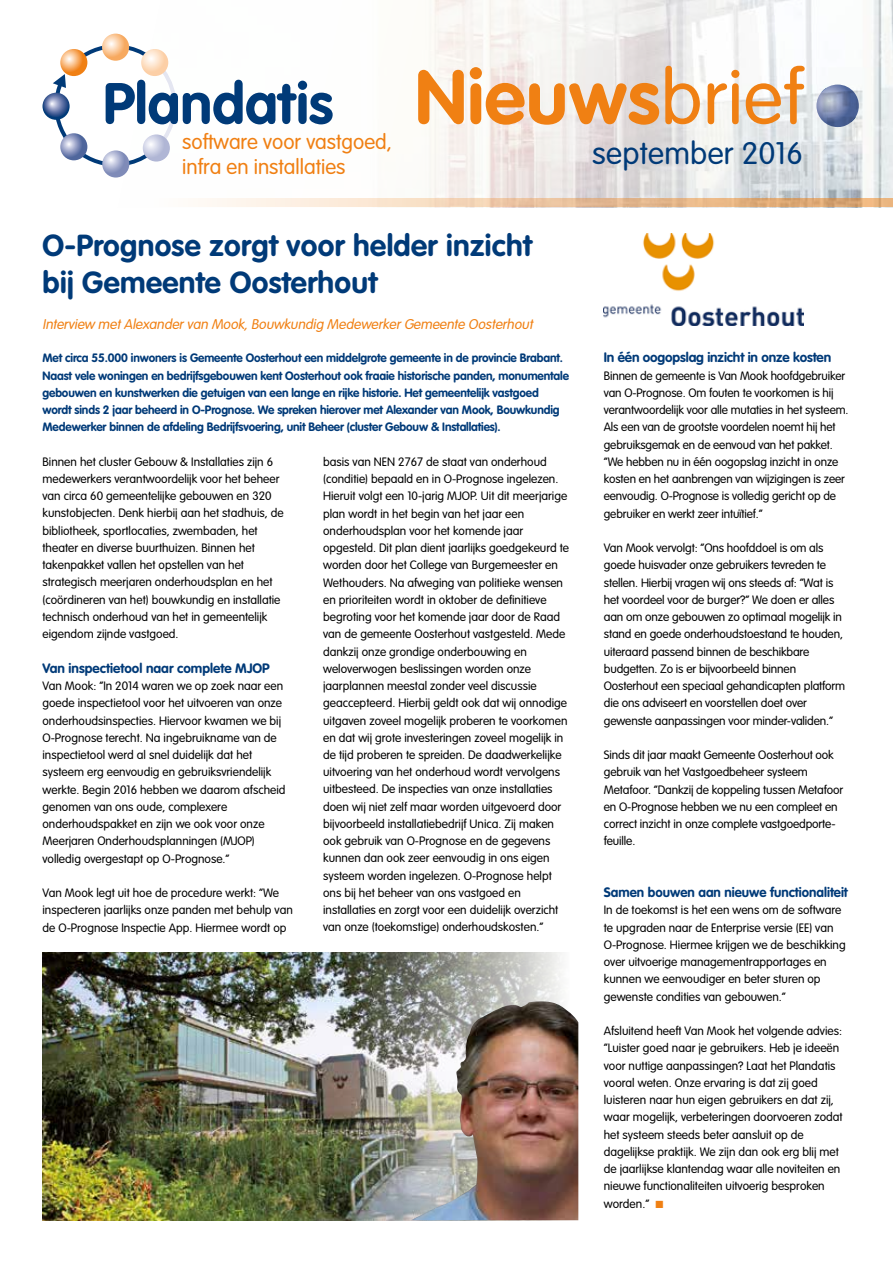
<style>
.page{position:relative;width:893px;height:1263px;background:#fff}
.page>*{position:absolute;margin:0;border:0;box-sizing:border-box;transform-origin:0 0}
.t1{font:700 75.15px "VAG Rounded";letter-spacing:.01em;color:#f08013}
.t2{font:700 57.15px "VAG Rounded";color:#003a78}
.t3{font:300 30.75px "VAG Rounded";letter-spacing:.01em;color:#003a78}
.t4{font:700 30px/37.5px "VAG Rounded";letter-spacing:.01em;color:#003a78}
.t5{font:300 20.85px/25px "VAG Rounded";color:#f08013}
.t6{font:italic 300 13.8px "VAG Rounded";color:#f08013}
.t7{font:700 13.5px "VAG Rounded";color:#003a78}
.t8{font:300 12px/17.2px "VAG Rounded";color:#000}
.t9{font:700 12px/17.2px "VAG Rounded";letter-spacing:-.01em;color:#003a78}
.s1{font-weight:300}
</style>
<div class="page">
<img style="left:42px;top:0;width:851px;height:199px">
<svg style="left:198px;top:199px;width:695px;height:8px;background:#eccaa8"></svg>
<svg style="left:102px;top:34px;width:27px;height:27px"></svg>
<svg style="left:102px;top:150px;width:27px;height:28px"></svg>
<svg style="left:43px;top:93px;width:27px;height:27px"></svg>
<svg style="left:52px;top:42px;width:126px;height:126px"></svg>
<svg style="left:816px;top:85px;width:43px;height:42px;background:#8b99b9"></svg>
<img style="left:43px;top:952px;width:519px;height:268px">
<img style="left:411px;top:1001px;width:167px;height:219px">
<img style="left:604px;top:233px;width:200px;height:92px">
<h2 class="t2" style="left:103px;top:70px;width:232px">Plandatis</h2>
<h3 class="t5" style="left:182px;top:129px;width:211px">software voor vastgoed, infra en installaties</h3>
<h1 class="t1" style="left:415px;top:53px;width:389px">Nieuws<span class="s1">brief</span></h1>
<h3 class="t3" style="left:592px;top:136px;width:212px">september 2016</h3>
<h3 class="t4" style="left:43px;top:228px;width:491px">O-Prognose zorgt voor helder inzicht bij Gemeente Oosterhout</h3>
<p class="t6" style="left:43px;top:316px;width:495px">Interview metAlexandervan Mook,Bouwkundig MedewerkerGemeente Oosterhout</p>
<p class="t9" style="left:43px;top:350px;width:528px">Met circa 55.000 inwoners is Gemeente Oosterhout een middelgrote gemeente in de provincie Brabant.<br>Naast vele woningen en bedrijfsgebouwen kent Oosterhout ook fraaie historische panden, monumentale gebouwen en kunstwerken die getuigen van een lange en rijke historie. Het gemeentelijk vastgoed wordt sinds 2 jaar beheerd in O-Prognose. We spreken hierover met Alexander van Mook, Bouwkundig Medewerker binnen de afdeling Bedrijfsvoering, unit Beheer (cluster Gebouw &amp; Installaties).</p>
<p class="t8" style="left:43px;top:453px;width:243px">Binnen het cluster Gebouw &amp; Installaties zijn 6 medewerkers verantwoordelijk voor het beheer van circa 60 gemeentelijke gebouwen en 320 kunstobjecten. Denk hierbij aan het stadhuis, de bibliotheek, sportlocaties, zwembaden, het theater en diverse buurthuizen. Binnen het takenpakket vallen het opstellen van het strategisch meerjaren onderhoudsplan en het (coördineren van het) bouwkundig en installatie technisch onderhoud van het in gemeentelijk eigendom zijnde vastgoed.</p>
<p class="t7" style="left:43px;top:660px;width:229px">Van inspectietool naar complete MJOP</p>
<p class="t8" style="left:43px;top:678px;width:245px">Van Mook: “In 2014 waren we op zoek naar een goede inspectietool voor het uitvoeren van onze onderhoudsinspecties. Hiervoor kwamen we bij O-Prognose terecht. Na ingebruikname van de inspectietool werd al snel duidelijk dat het systeem erg eenvoudig en gebruiksvriendelijk werkte. Begin 2016 hebben we daarom afscheid genomen van ons oude, complexere onderhoudspakket en zijn we ook voor onze Meerjaren Onderhoudsplanningen (MJOP) volledig overgestapt op O-Prognose.”</p>
<p class="t8" style="left:43px;top:885px;width:252px">Van Mook legt uit hoe de procedure werkt: “We inspecteren jaarlijks onze panden met behulp van de O-Prognose Inspectie App. Hiermee wordt op</p>
<p class="t8" style="left:323px;top:453px;width:247px">basis van NEN 2767 de staat van onderhoud (conditie) bepaald en in O-Prognose ingelezen.<br>Hieruit volgt een 10-jarig MJOP. Uit dit meerjarige plan wordt in het begin van het jaar een onderhoudsplan voor het komende jaar opgesteld. Dit plan dient jaarlijks goedgekeurd te worden door het College van Burgemeester en Wethouders. Na afweging van politieke wensen en prioriteiten wordt in oktober de definitieve begroting voor het komende jaar door de Raad van de gemeente Oosterhout vastgesteld. Mede dankzij onze grondige onderbouwing en weloverwogen beslissingen worden onze jaarplannen meestal zonder veel discussie geaccepteerd. Hierbij geldt ook dat wij onnodige uitgaven zoveel mogelijk proberen te voorkomen en dat wij grote investeringen zoveel mogelijk in de tijd proberen te spreiden. De daadwerkelijke uitvoering van het onderhoud wordt vervolgens uitbesteed. De inspecties van onze installaties doen wij niet zelf maar worden uitgevoerd door bijvoorbeeld installatiebedrijf Unica. Zij maken ook gebruik van O-Prognose en de gegevens kunnen dan ook zeer eenvoudig in ons eigen systeem worden ingelezen. O-Prognose helpt ons bij het beheer van ons vastgoed en installaties en zorgt voor een duidelijk overzicht van onze (toekomstige) onderhoudskosten.”</p>
<p class="t7" style="left:604px;top:350px;width:229px">In één oogopslag inzicht in onze kosten</p>
<p class="t8" style="left:604px;top:367px;width:246px">Binnen de gemeente is Van Mook hoofdgebruiker van O-Prognose. Om fouten te voorkomen is hij verantwoordelijk voor alle mutaties in het systeem.<br>Als een van de grootste voordelen noemt hij het gebruiksgemak en de eenvoud van het pakket. “We hebben nu in één oogopslag inzicht in onze kosten en het aanbrengen van wijzigingen is zeer eenvoudig. O-Prognose is volledig gericht op de gebruiker en werkt zeer intuïtief.”</p>
<p class="t8" style="left:604px;top:540px;width:243px">Van Mook vervolgt: “Ons hoofddoel is om als goede huisvader onze gebruikers tevreden te stellen. Hierbij vragen wij ons steeds af: “Wat is het voordeel voor de burger?” We doen er alles aan om onze gebouwen zo optimaal mogelijk in stand en goede onderhoudstoestand te houden, uiteraard passend binnen de beschikbare budgetten. Zo is er bijvoorbeeld binnen Oosterhout een speciaal gehandicapten platform die ons adviseert en voorstellen doet over gewenste aanpassingen voor minder-validen.”</p>
<p class="t8" style="left:604px;top:747px;width:241px">Sinds dit jaar maakt Gemeente Oosterhout ook gebruik van het Vastgoedbeheer systeem Metafoor. “Dankzij de koppeling tussen Metafoor en O-Prognose hebben we nu een compleet en correct inzicht in onze complete vastgoedporte&shy;feuille.</p>
<p class="t7" style="left:604px;top:884px;width:246px">Samen bouwen aan nieuwe functionaliteit</p>
<p class="t8" style="left:604px;top:902px;width:243px">In de toekomst is het een wens om de software te upgraden naar de Enterprise versie (EE) van O-Prognose. Hiermee krijgen we de beschikking over uitvoerige managementrapportages en kunnen we eenvoudiger en beter sturen op gewenste condities van gebouwen.”</p>
<p class="t8" style="left:604px;top:1023px;width:240px">Afsluitend heeft Van Mook het volgende advies: “Luister goed naar je gebruikers. Heb je ideeën voor nuttige aanpassingen? Laat het Plandatis vooral weten. Onze ervaring is dat zij goed luisteren naar hun eigen gebruikers en dat zij, waar mogelijk, verbeteringen doorvoeren zodat het systeem steeds beter aansluit op de dagelijkse praktijk. We zijn dan ook erg blij met de jaarlijkse klantendag waar alle noviteiten en nieuwe functionaliteiten uitvoerig besproken worden.”</p>
</div>
